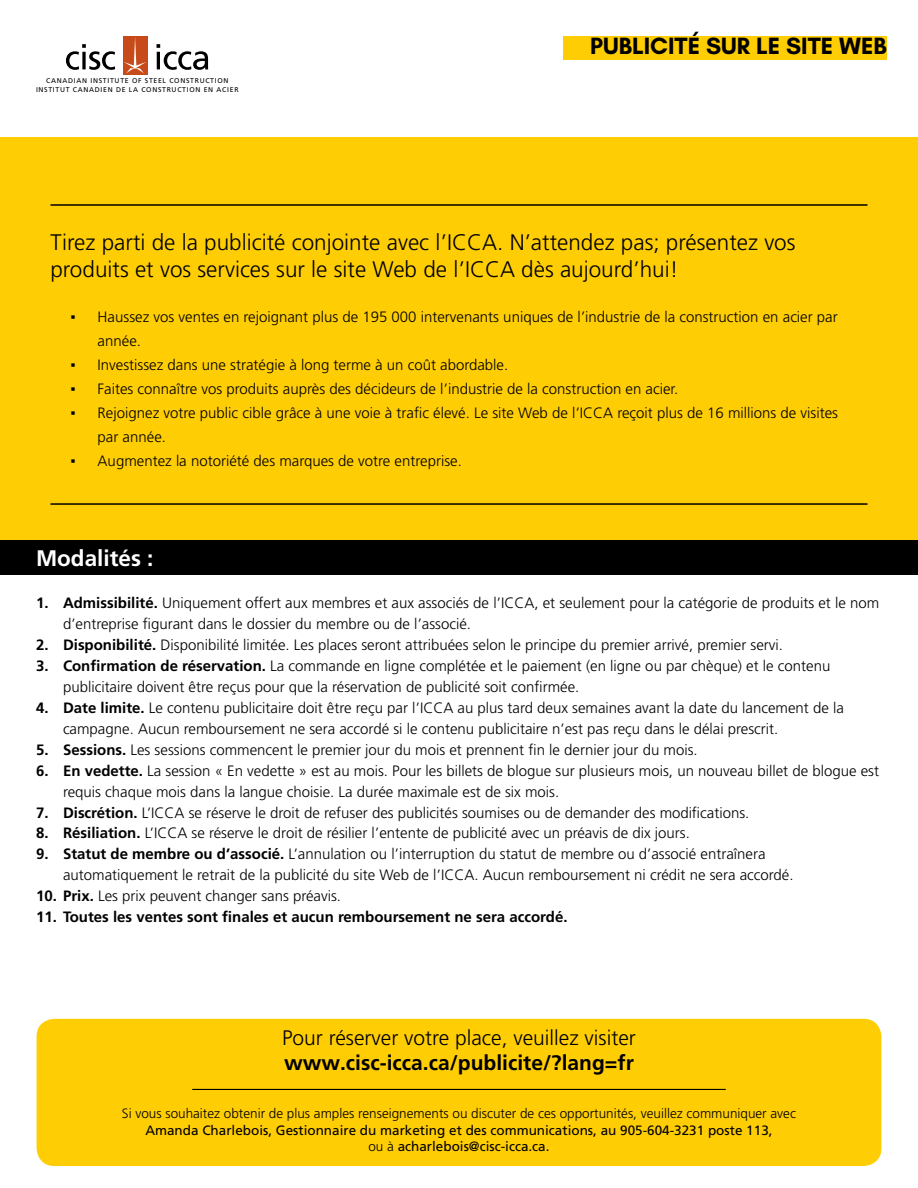
<style>
.page{position:relative;width:918px;height:1188px;background:#fff}
.page>*{position:absolute;margin:0;border:0;box-sizing:border-box;transform-origin:0 0}
.t1{font:700 24px "Glacial Indifference";color:#000}
.t2{font:300 22.5px/27px "Frutiger LT Pro";color:#000}
.t3{font:700 22.5px "Frutiger LT Pro";color:#fff}
.t4{font:300 21px "Frutiger LT Pro";color:#000}
.t5{font:700 21px "Frutiger LT Pro";color:#000}
.t6{font:300 15px/21px "Frutiger LT Pro";color:#000}
.t7{font:700 15px "Frutiger LT Pro";color:#000}
.t8{font:13.5px/16.2px "Frutiger LT Pro";color:#000;text-align:center}
.t9{font:300 13.5px "Frutiger LT Pro";color:#000}
.t10{font:6.9px/8.6px "Frutiger";letter-spacing:.1em;color:#000;text-align:center}
.s1{font-family:"Arial Narrow";font-weight:400}
.s2{font-weight:700}
.s3{font-weight:300}
</style>
<div class="page">
<div style="left:0;top:138px;width:918px;height:402px;background:#ffcd03"></div>
<div style="left:0;top:541px;width:918px;height:34px;background:#000"></div>
<div style="left:123px;top:36px;width:24px;height:38px;background:#c74a1b"></div>
<svg style="left:157px;top:44px;width:51px;height:26px"></svg>
<svg style="left:66px;top:44px;width:49px;height:26px"></svg>
<svg style="left:124px;top:37px;width:22px;height:36px"></svg>
<hr style="left:50px;top:204px;width:818px;height:2px;background:#000">
<hr style="left:50px;top:503px;width:818px;height:2px;background:#000">
<div style="left:563px;top:36px;width:324px;height:24px;background:#ffcd03"></div>
<div style="left:37px;top:1019px;width:844px;height:147px;background:#ffcd03;border-radius:18px"></div>
<hr style="left:192px;top:1089px;width:534px;height:1px;background:#000">
<p class="t10" style="left:36px;top:77px;width:204px">CANADIAN INSTITUTE OF STEEL CONSTRUCTION<br>INSTITUT CANADIEN DE LA CONSTRUCTION EN ACIER</p>
<h1 class="t1" style="left:590px;top:31px;width:298px">PUBLICITÉ SUR LE SITE WEB</h1>
<h2 class="t2" style="left:50px;top:229px;width:747px">Tirez parti de la publicité conjointe avec l’ICCA. N’attendez pas; présentez vos produits et vos services sur le site Web de l’ICCA dès aujourd’hui!</h2>
<p class="t6" style="left:98px;top:305px;width:742px;line-height:24px;text-indent:-27px"><span class="s1">▪</span> Haussez vos ventes en rejoignant plus de 195 000 intervenants uniques de l’industrie de la construction en acier par année.</p>
<p class="t6" style="left:71px;top:355px;width:439px"><span class="s1">▪</span> Investissez dans une stratégie à long terme à un coût abordable.</p>
<p class="t6" style="left:71px;top:379px;width:609px"><span class="s1">▪</span> Faites connaître vos produits auprès des décideurs de l’industrie de la construction en acier.</p>
<p class="t6" style="left:98px;top:401px;width:742px;line-height:24px;text-indent:-27px"><span class="s1">▪</span> Rejoignez votre public cible grâce à une voie à trafic élevé. Le site Web de l’ICCA reçoit plus de 16 millions de visites par année.</p>
<p class="t6" style="left:71px;top:451px;width:393px"><span class="s1">▪</span> Augmentez la notoriété des marques de votre entreprise.</p>
<h2 class="t3" style="left:36px;top:544px;width:119px">Modalités :</h2>
<p class="t6" style="left:63px;top:592px;width:818px;text-indent:-27px"><span class="s2">1. Admissibilité.</span> Uniquement offert aux membres et aux associés de l’ICCA, et seulement pour la catégorie de produits et le nom d’entreprise figurant dans le dossier du membre ou de l’associé.</p>
<p class="t6" style="left:36px;top:634px;width:749px"><span class="s2">2. Disponibilité.</span> Disponibilité limitée. Les places seront attribuées selon le principe du premier arrivé, premier servi.</p>
<p class="t6" style="left:63px;top:655px;width:769px;text-indent:-27px"><span class="s2">3. Confirmation de réservation.</span> La commande en ligne complétée et le paiement (en ligne ou par chèque) et le contenu publicitaire doivent être reçus pour que la réservation de publicité soit confirmée.</p>
<p class="t6" style="left:63px;top:697px;width:782px;text-indent:-27px"><span class="s2">4. Date limite.</span> Le contenu publicitaire doit être reçu par l’ICCA au plus tard deux semaines avant la date du lancement de la campagne. Aucun remboursement ne sera accordé si le contenu publicitaire n’est pas reçu dans le délai prescrit.</p>
<p class="t6" style="left:36px;top:739px;width:663px"><span class="s2">5. Sessions.</span> Les sessions commencent le premier jour du mois et prennent fin le dernier jour du mois.</p>
<p class="t6" style="left:63px;top:760px;width:818px;text-indent:-27px"><span class="s2">6. En vedette.</span> La session « En vedette » est au mois. Pour les billets de blogue sur plusieurs mois, un nouveau billet de blogue est requis chaque mois dans la langue choisie. La durée maximale est de six mois.</p>
<p class="t6" style="left:36px;top:802px;width:715px"><span class="s2">7. Discrétion.</span> L’ICCA se réserve le droit de refuser des publicités soumises ou de demander des modifications.</p>
<p class="t6" style="left:36px;top:823px;width:655px"><span class="s2">8. Résiliation.</span> L’ICCA se réserve le droit de résilier l’entente de publicité avec un préavis de dix jours.</p>
<p class="t6" style="left:63px;top:844px;width:732px;text-indent:-27px"><span class="s2">9. Statut de membre ou d’associé.</span> L’annulation ou l’interruption du statut de membre ou d’associé entraînera automatiquement le retrait de la publicité du site Web de l’ICCA. Aucun remboursement ni crédit ne sera accordé.</p>
<p class="t6" style="left:36px;top:886px;width:307px"><span class="s2">10. Prix.</span> Les prix peuvent changer sans préavis.</p>
<p class="t7" style="left:36px;top:908px;width:533px">11. Toutes les ventes sont finales et aucun remboursement ne sera accordé.</p>
<h3 class="t4" style="left:282px;top:1026px;width:355px">Pour réserver votre place, veuillez visiter</h3>
<h3 class="t5" style="left:284px;top:1051px;width:351px">www.cisc-icca.ca/publicite/?lang=fr</h3>
<p class="t9" style="left:122px;top:1106px;width:676px">Si vous souhaitez obtenir de plus amples renseignements ou discuter de ces opportunités, veuillez communiquer avec</p>
<p class="t8" style="left:145px;top:1122px;width:629px">Amanda Charlebois, Gestionnaire du marketing et des communications, au 905-604-3231 poste 113, <span class="s3">ou à</span> acharlebois@cisc-icca.ca.</p>
</div>
